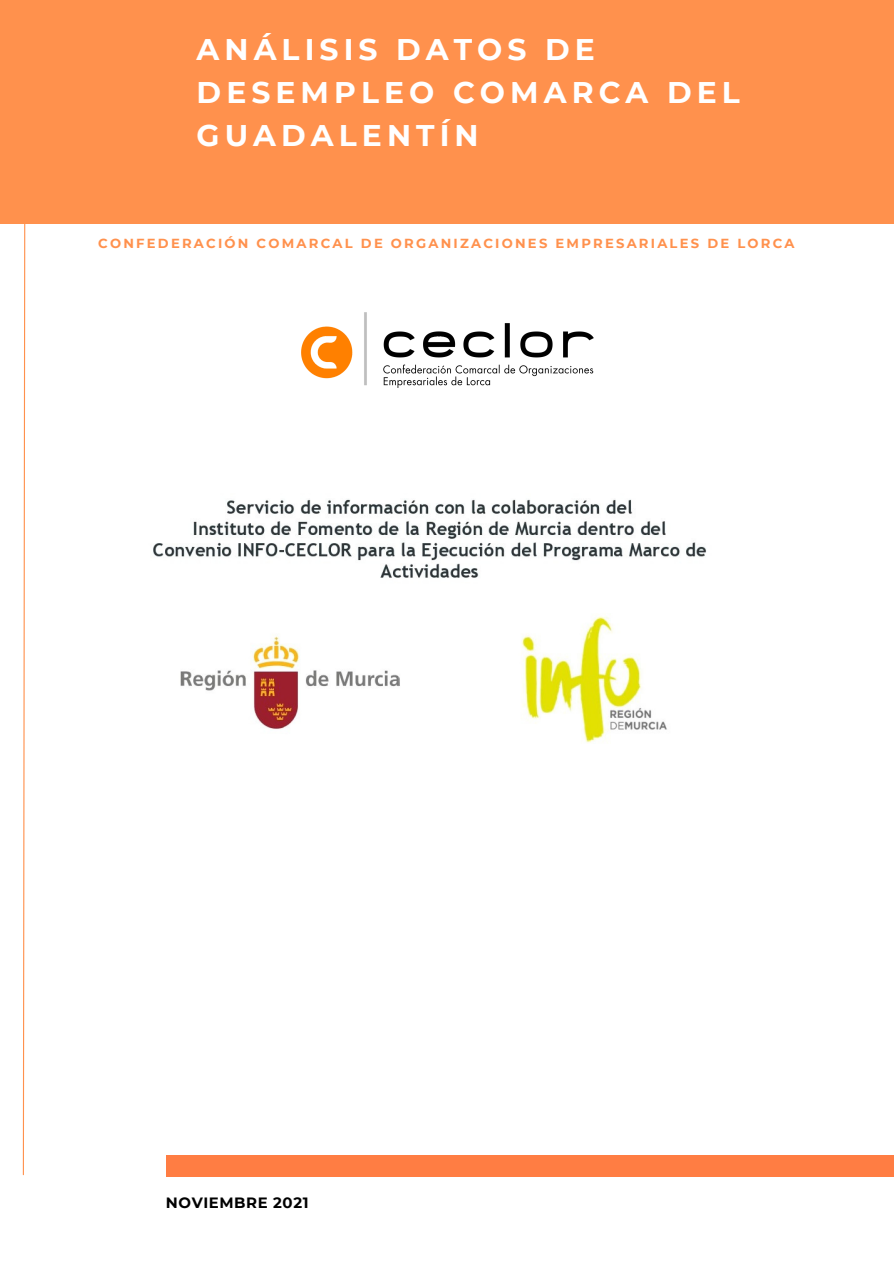
<style>
.page{position:relative;width:894px;height:1264px;background:#fff}
.page>*{position:absolute;margin:0;border:0;box-sizing:border-box;transform-origin:0 0}
.t1{font:700 29.85px/42.8px "Montserrat";letter-spacing:.17em;color:#fff}
.t2{font:700 14.85px "Montserrat";letter-spacing:.04em;color:#000}
.t3{font:700 13.05px "Montserrat";letter-spacing:.17em;color:#ff914d}
</style>
<div class="page">
<div style="left:0;top:0;width:893px;height:223px;background:#ff914d"></div>
<div style="left:166px;top:1155px;width:727px;height:21px;background:#ff7d43"></div>
<img style="left:301px;top:312px;width:292px;height:76px">
<img style="left:153px;top:499px;width:553px;height:244px">
<svg style="left:22px;top:223px;width:4px;height:952px"></svg>
<p class="t1" style="left:196px;top:28px;width:544px">ANÁLISIS DATOS DE<br>DESEMPLEO COMARCA DEL<br>GUADALENTÍN</p>
<p class="t3" style="left:98px;top:235px;width:697px">CONFEDERACIÓN COMARCAL DE ORGANIZACIONES EMPRESARIALES DE LORCA</p>
<p class="t2" style="left:166px;top:1193px;width:144px">NOVIEMBRE 2021</p>
</div>
